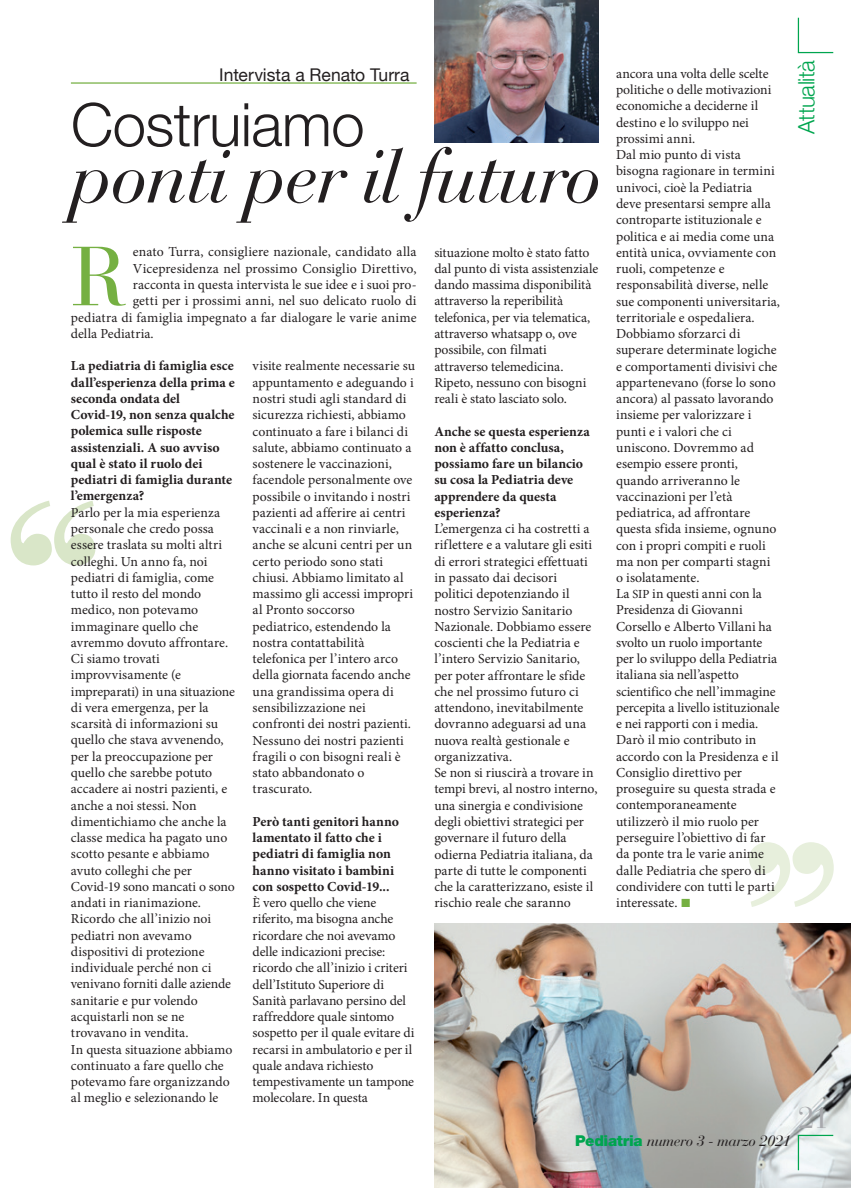
<style>
.page{position:relative;width:851px;height:1188px;background:#fff}
.page>*{position:absolute;margin:0;border:0;box-sizing:border-box;transform-origin:0 0}
.t1{font:83px "Bauer Bodoni";color:#75b042}
.t2{font:italic 75px "Bauer Bodoni";letter-spacing:-.03em;color:#231f20}
.t3{font:300 60px "Helvetica Neue";letter-spacing:-.01em;color:#231f20}
.t4{font:30px "Bauer Bodoni";color:#a8a9ad}
.t5{font:300 22.5px "Helvetica Neue";letter-spacing:-.02em;color:#00a54f}
.t6{font:17.5px "Helvetica Neue";letter-spacing:-.005em;color:#231f20}
.t7{font:italic 15px "Bauer Bodoni";letter-spacing:-.025em;color:#231f20}
.t8{font:13.75px/16.2px "Minion Pro";color:#231f20}
.t9{font:700 13.75px/16.2px "Minion Pro";letter-spacing:.005em;color:#231f20}
.s1{font-size:12.38px}
.s2{font-family:"Helvetica Neue";font-weight:900;font-style:normal;color:#00a54f}
</style>
<div class="page">
<img style="left:434px;top:923px;width:416px;height:264px">
<svg style="left:11px;top:500px;width:84px;height:65px"></svg>
<svg style="left:749px;top:842px;width:84px;height:64px"></svg>
<hr style="left:71px;top:82px;width:345px;height:2px;background:#75b042">
<img style="left:434px;top:0;width:164px;height:142px">
<svg style="left:797px;top:1133px;width:37px;height:38px"></svg>
<svg style="left:797px;top:17px;width:37px;height:37px"></svg>
<p class="t6" style="left:219px;top:62px;width:192px">Intervista a Renato Turra</p>
<h3 class="t3" style="left:71px;top:76px;width:295px">Costruiamo</h3>
<h2 class="t2" style="left:71px;top:131px;width:532px">ponti per il futuro</h2>
<h1 class="t1" style="left:71px;top:227px;width:57px">R</h1>
<p class="t8" style="left:133px;top:244px;width:285px">enato Turra, consigliere nazionale, candidato alla</p>
<p class="t8" style="left:133px;top:260px;width:285px">Vicepresidenza nel prossimo Consiglio Direttivo,</p>
<p class="t8" style="left:133px;top:276px;width:285px">racconta in questa intervista le sue idee e i suoi pro-</p>
<p class="t8" style="left:133px;top:293px;width:285px">getti per i prossimi anni, nel suo delicato ruolo di</p>
<p class="t8" style="left:71px;top:309px;width:347px">pediatra di famiglia impegnato a far dialogare le varie anime</p>
<p class="t8" style="left:71px;top:325px;width:84px">della Pediatria.</p>
<p class="t9" style="left:71px;top:357px;width:165px">La pediatria di famiglia esce dall’esperienza della prima e seconda ondata del<br>Covid-19, non senza qualche polemica sulle risposte assistenziali. A suo avviso qual è stato il ruolo dei pediatri di famiglia durante l’emergenza?</p>
<p class="t8" style="left:71px;top:504px;width:165px">Parlo per la mia esperienza personale che credo possa essere traslata su molti altri colleghi. Un anno fa, noi pediatri di famiglia, come tutto il resto del mondo medico, non potevamo immaginare quello che avremmo dovuto affrontare.<br>Ci siamo trovati improvvisamente (e impreparati) in una situazione di vera emergenza, per la scarsità di informazioni su quello che stava avvenendo, per la preoccupazione per quello che sarebbe potuto accadere ai nostri pazienti, e anche a noi stessi. Non dimentichiamo che anche la classe medica ha pagato uno scotto pesante e abbiamo avuto colleghi che per<br>Covid-19 sono mancati o sono andati in rianimazione.<br>Ricordo che all’inizio noi pediatri non avevamo dispositivi di protezione individuale perché non ci venivano forniti dalle aziende sanitarie e pur volendo acquistarli non se ne trovavano in vendita.<br>In questa situazione abbiamo continuato a fare quello che potevamo fare organizzando al meglio e selezionando le</p>
<p class="t8" style="left:252px;top:358px;width:164px">visite realmente necessarie su appuntamento e adeguando i nostri studi agli standard di sicurezza richiesti, abbiamo continuato a fare i bilanci di salute, abbiamo continuato a sostenere le vaccinazioni, facendole personalmente ove possibile o invitando i nostri pazienti ad afferire ai centri vaccinali e a non rinviarle, anche se alcuni centri per un certo periodo sono stati chiusi. Abbiamo limitato al massimo gli accessi impropri al Pronto soccorso pediatrico, estendendo la nostra contattabilità telefonica per l’intero arco della giornata facendo anche una grandissima opera di sensibilizzazione nei confronti dei nostri pazienti.<br>Nessuno dei nostri pazienti fragili o con bisogni reali è stato abbandonato o trascurato.</p>
<p class="t9" style="left:252px;top:813px;width:148px">Però tanti genitori hanno lamentato il fatto che i pediatri di famiglia non hanno visitato i bambini con sospetto Covid-19...</p>
<p class="t8" style="left:252px;top:894px;width:163px">È vero quello che viene riferito, ma bisogna anche ricordare che noi avevamo delle indicazioni precise: ricordo che all’inizio i criteri dell’Istituto Superiore di<br>Sanità parlavano persino del raffreddore quale sintomo sospetto per il quale evitare di recarsi in ambulatorio e per il quale andava richiesto tempestivamente un tampone molecolare. In questa</p>
<p class="t8" style="left:434px;top:244px;width:165px">situazione molto è stato fatto dal punto di vista assistenziale dando massima disponibilità attraverso la reperibilità telefonica, per via telematica, attraverso whatsapp o, ove possibile, con filmati attraverso telemedicina.<br>Ripeto, nessuno con bisogni reali è stato lasciato solo.</p>
<p class="t9" style="left:434px;top:423px;width:157px">Anche se questa esperienza non è affatto conclusa, possiamo fare un bilancio su cosa la Pediatria deve apprendere da questa esperienza?</p>
<p class="t8" style="left:434px;top:520px;width:165px">L’emergenza ci ha costretti a riflettere e a valutare gli esiti di errori strategici effettuati in passato dai decisori politici depotenziando il nostro Servizio Sanitario<br>Nazionale. Dobbiamo essere coscienti che la Pediatria e l’intero Servizio Sanitario, per poter affrontare le sfide che nel prossimo futuro ci attendono, inevitabilmente dovranno adeguarsi ad una nuova realtà gestionale e organizzativa.<br>Se non si riuscirà a trovare in tempi brevi, al nostro interno, una sinergia e condivisione degli obiettivi strategici per governare il futuro della odierna Pediatria italiana, da parte di tutte le componenti che la caratterizzano, esiste il rischio reale che saranno</p>
<p class="t8" style="left:616px;top:65px;width:165px">ancora una volta delle scelte politiche o delle motivazioni economiche a deciderne il destino e lo sviluppo nei prossimi anni.<br>Dal mio punto di vista bisogna ragionare in termini univoci, cioè la Pediatria deve presentarsi sempre alla controparte istituzionale e politica e ai media come una entità unica, ovviamente con ruoli, competenze e responsabilità diverse, nelle sue componenti universitaria, territoriale e ospedaliera.<br>Dobbiamo sforzarci di superare determinate logiche e comportamenti divisivi che appartenevano (forse lo sono ancora) al passato lavorando insieme per valorizzare i punti e i valori che ci uniscono. Dovremmo ad esempio essere pronti, quando arriveranno le vaccinazioni per l’età pediatrica, ad affrontare questa sfida insieme, ognuno con i propri compiti e ruoli ma non per comparti stagni o isolatamente.<br>La <span class="s1">SIP</span> in questi anni con la<br>Presidenza di Giovanni<br>Corsello e Alberto Villani ha svolto un ruolo importante per lo sviluppo della Pediatria italiana sia nell’aspetto scientifico che nell’immagine percepita a livello istituzionale e nei rapporti con i media.<br>Darò il mio contributo in accordo con la Presidenza e il<br>Consiglio direttivo per proseguire su questa strada e contemporaneamente utilizzerò il mio ruolo per perseguire l’obiettivo di far da ponte tra le varie anime dalle Pediatria che spero di condividere con tutti le parti interessate.</p>
<p class="t7" style="left:575px;top:1130px;width:217px"><span class="s2">Pediatria</span> numero 3 - marzo 2021</p>
<h3 class="t5" style="left:788px;top:134px;width:75px;rotate:-90deg">Attualità</h3>
<h3 class="t4" style="left:797px;top:1099px;width:33px">21</h3>
</div>
